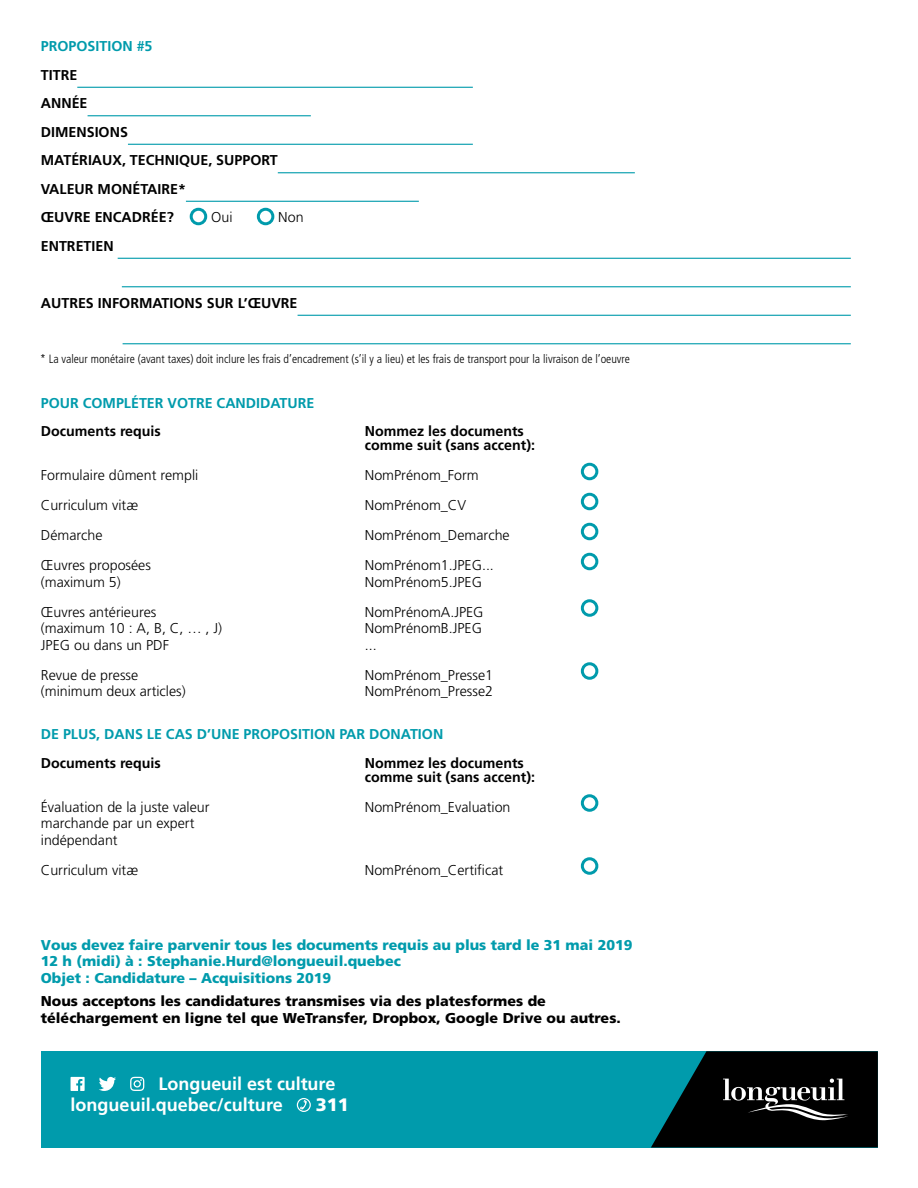
<style>
.page{position:relative;width:918px;height:1188px;background:#fff}
.page>*{position:absolute;margin:0;border:0;box-sizing:border-box;transform-origin:0 0}
.t1{font:700 18px/21px "Frutiger";color:#fff}
.t2{font:900 18px "Frutiger";color:#fff}
.t3{font:300 14.25px/16.5px "Frutiger";color:#000}
.t4{font:700 14.25px/28.5px "Frutiger";color:#000}
.t5{font:900 14.25px/16.5px "Frutiger";color:#009bac}
.t6{font:900 14.25px/16.5px "Frutiger";color:#000}
.t7{font:700 14.25px "Frutiger";color:#009bac}
.t8{font:300 condensed 12px "Frutiger";color:#000}
</style>
<div class="page">
<div style="left:41px;top:1051px;width:837px;height:97px;background:#009bac"></div>
<svg style="left:651px;top:1051px;width:227px;height:97px;background:#0d2124"></svg>
<hr style="left:77px;top:87px;width:396px;height:1px;background:#009bac">
<hr style="left:88px;top:115px;width:223px;height:1px;background:#009bac">
<hr style="left:128px;top:144px;width:345px;height:1px;background:#009bac">
<hr style="left:278px;top:172px;width:357px;height:1px;background:#009bac">
<hr style="left:186px;top:201px;width:233px;height:1px;background:#009bac">
<hr style="left:118px;top:258px;width:733px;height:1px;background:#009bac">
<hr style="left:122px;top:286px;width:729px;height:1px;background:#009bac">
<hr style="left:298px;top:315px;width:553px;height:1px;background:#009bac">
<hr style="left:123px;top:343px;width:728px;height:1px;background:#009bac">
<div style="left:190px;top:208px;width:17px;height:17px;border:3px solid #009bac;border-radius:50%"></div>
<div style="left:257px;top:208px;width:17px;height:17px;border:3px solid #009bac;border-radius:50%"></div>
<div style="left:581px;top:463px;width:17px;height:17px;border:3px solid #009bac;border-radius:50%"></div>
<div style="left:581px;top:493px;width:17px;height:17px;border:3px solid #009bac;border-radius:50%"></div>
<div style="left:581px;top:523px;width:17px;height:17px;border:3px solid #009bac;border-radius:50%"></div>
<div style="left:581px;top:553px;width:17px;height:17px;border:3px solid #009bac;border-radius:50%"></div>
<div style="left:581px;top:599px;width:17px;height:18px;border:3px solid #009bac;border-radius:50%"></div>
<div style="left:581px;top:662px;width:17px;height:18px;border:3px solid #009bac;border-radius:50%"></div>
<div style="left:581px;top:794px;width:17px;height:18px;border:3px solid #009bac;border-radius:50%"></div>
<div style="left:581px;top:857px;width:17px;height:18px;border:3px solid #009bac;border-radius:50%"></div>
<svg style="left:71px;top:1077px;width:14px;height:14px"></svg>
<svg style="left:99px;top:1077px;width:17px;height:14px"></svg>
<svg style="left:130px;top:1077px;width:14px;height:14px"></svg>
<svg style="left:297px;top:1098px;width:14px;height:14px"></svg>
<p class="t7" style="left:41px;top:38px;width:113px">PROPOSITION #5</p>
<p class="t4" style="left:41px;top:60px;width:238px">TITRE<br>ANNÉE<br>DIMENSIONS<br>MATÉRIAUX, TECHNIQUE, SUPPORT<br>VALEUR MONÉTAIRE*<br>ŒUVRE ENCADRÉE?</p>
<p class="t3" style="left:211px;top:209px;width:23px">Oui</p>
<p class="t3" style="left:278px;top:209px;width:27px">Non</p>
<p class="t4" style="left:41px;top:231px;width:74px">ENTRETIEN</p>
<p class="t4" style="left:41px;top:288px;width:258px">AUTRES INFORMATIONS SUR L’ŒUVRE</p>
<p class="t8" style="left:40px;top:352px;width:591px">* La valeur monétaire (avant taxes) doit inclure les frais d’encadrement (s’il y a lieu) et les frais de transport pour la livraison de l’oeuvre</p>
<p class="t7" style="left:41px;top:394px;width:275px">POUR COMPLÉTER VOTRE CANDIDATURE</p>
<p class="t4" style="left:41px;top:417px;width:122px">Documents requis</p>
<p class="t4" style="left:365px;top:424px;width:172px;line-height:14.2px">Nommez les documents comme suit (sans accent):</p>
<p class="t3" style="left:41px;top:467px;width:159px">Formulaire dûment rempli</p>
<p class="t3" style="left:365px;top:467px;width:115px">NomPrénom_Form</p>
<p class="t3" style="left:41px;top:497px;width:99px">Curriculum vitæ</p>
<p class="t3" style="left:365px;top:497px;width:103px">NomPrénom_CV</p>
<p class="t3" style="left:41px;top:527px;width:63px">Démarche</p>
<p class="t3" style="left:365px;top:527px;width:146px">NomPrénom_Demarche</p>
<p class="t3" style="left:41px;top:557px;width:112px">Œuvres proposées</p>
<p class="t3" style="left:365px;top:557px;width:131px">NomPrénom1.JPEG...</p>
<p class="t3" style="left:41px;top:574px;width:81px">(maximum 5)</p>
<p class="t3" style="left:365px;top:574px;width:119px">NomPrénom5.JPEG</p>
<p class="t3" style="left:41px;top:604px;width:117px">Œuvres antérieures</p>
<p class="t3" style="left:365px;top:604px;width:120px">NomPrénomA.JPEG</p>
<p class="t3" style="left:41px;top:620px;width:183px">(maximum 10 : A, B, C, … , J)</p>
<p class="t3" style="left:365px;top:620px;width:119px">NomPrénomB.JPEG</p>
<p class="t3" style="left:41px;top:637px;width:130px">JPEG ou dans un PDF</p>
<p class="t3" style="left:365px;top:637px;width:13px">...</p>
<p class="t3" style="left:41px;top:667px;width:99px">Revue de presse</p>
<p class="t3" style="left:365px;top:667px;width:130px">NomPrénom_Presse1</p>
<p class="t3" style="left:41px;top:683px;width:146px">(minimum deux articles)</p>
<p class="t3" style="left:365px;top:683px;width:130px">NomPrénom_Presse2</p>
<p class="t7" style="left:41px;top:726px;width:404px">DE PLUS, DANS LE CAS D’UNE PROPOSITION PAR DONATION</p>
<p class="t4" style="left:41px;top:748px;width:122px">Documents requis</p>
<p class="t4" style="left:365px;top:755px;width:172px;line-height:14.2px">Nommez les documents comme suit (sans accent):</p>
<p class="t3" style="left:41px;top:799px;width:170px">Évaluation de la juste valeur</p>
<p class="t3" style="left:365px;top:799px;width:147px">NomPrénom_Evaluation</p>
<p class="t3" style="left:41px;top:815px;width:155px">marchande par un expert indépendant</p>
<p class="t3" style="left:41px;top:862px;width:99px">Curriculum vitæ</p>
<p class="t3" style="left:365px;top:862px;width:140px">NomPrénom_Certificat</p>
<p class="t5" style="left:41px;top:936px;width:593px">Vous devez faire parvenir tous les documents requis au plus tard le 31 mai 2019<br>12 h (midi) à : Stephanie.Hurd@longueuil.quebec<br>Objet : Candidature – Acquisitions 2019</p>
<p class="t6" style="left:41px;top:993px;width:581px">Nous acceptons les candidatures transmises via des platesformes de téléchargement en ligne tel que WeTransfer, Dropbox, Google Drive ou autres.</p>
<p class="t1" style="left:71px;top:1073px;width:266px;text-indent:88px">Longueuil est culture longueuil.quebec/culture</p>
<p class="t2" style="left:316px;top:1094px;width:35px">311</p>
</div>
